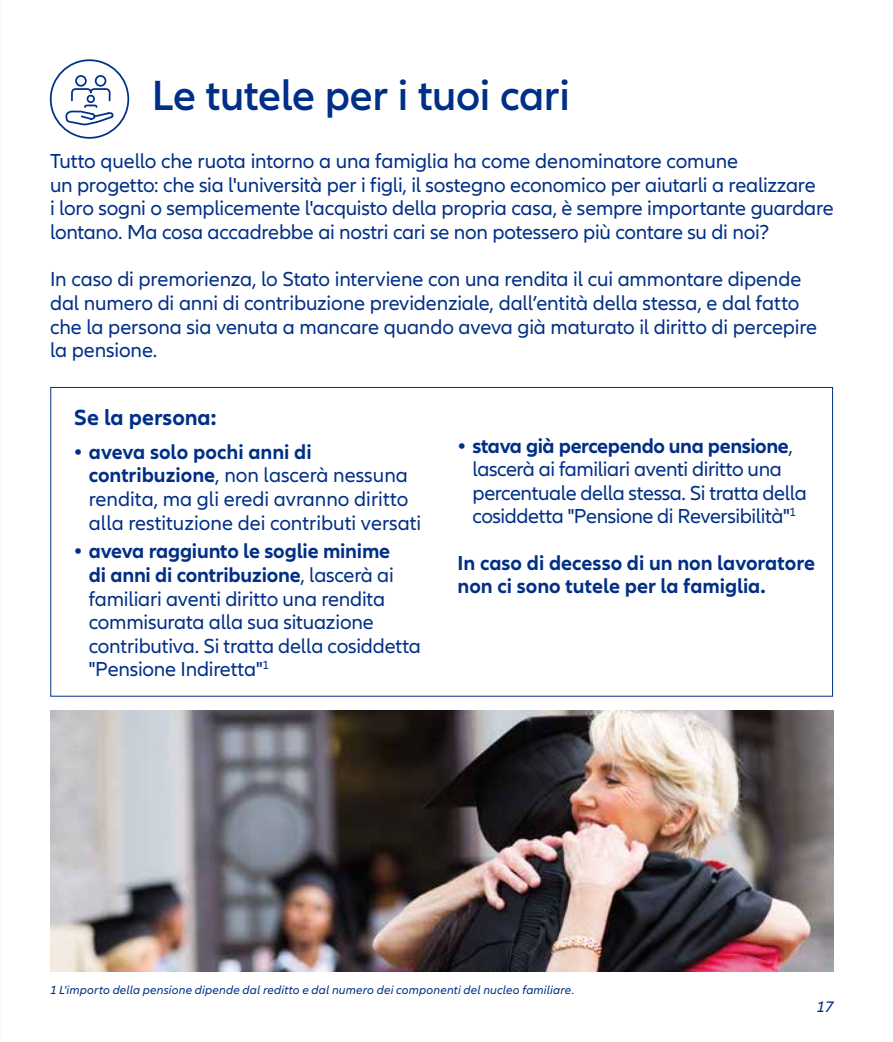
<style>
.page{position:relative;width:893px;height:1042px;background:#fff}
.page>*{position:absolute;margin:0;border:0;box-sizing:border-box;transform-origin:0 0}
.t1{font:600 43.75px "Allianz Neo";letter-spacing:-.01em;color:#002f87}
.t2{font:700 22.75px "Allianz Neo";color:#002f87}
.t3{font:21px/23.6px "Allianz Neo";letter-spacing:-.01em;color:#002f87}
.t4{font:700 21px/23.6px "Allianz Neo";color:#002f87}
.t5{font:italic 15.75px "Allianz Neo";color:#002f87}
.t6{font:italic 12.25px "Allianz Neo";letter-spacing:.015em;color:#002f87}
.s1{font-weight:700}
</style>
<div class="page">
<div style="left:50px;top:59px;width:79px;height:80px;border:2px solid #002f87;border-radius:50%"></div>
<svg style="left:65px;top:75px;width:48px;height:50px"></svg>
<img style="left:50px;top:710px;width:783px;height:262px">
<h1 class="t1" style="left:152px;top:70px;width:419px">Le tutele per i tuoi cari</h1>
<p class="t3" style="left:50px;top:150px;width:785px">Tutto quello che ruota intorno a una famiglia ha come denominatore comune<br>un progetto: che sia l'università per i figli, il sostegno economico per aiutarli a realizzare<br>i loro sogni o semplicemente l'acquisto della propria casa, è sempre importante guardare lontano. Ma cosa accadrebbe ai nostri cari se non potessero più contare su di noi?</p>
<p class="t3" style="left:50px;top:268px;width:769px">In caso di premorienza, lo Stato interviene con una rendita il cui ammontare dipende dal numero di anni di contribuzione previdenziale, dall’entità della stessa, e dal fatto che la persona sia venuta a mancare quando aveva già maturato il diritto di percepire la pensione.</p>
<p class="t2" style="left:74px;top:404px;width:144px">Se la persona:</p>
<p class="t3" style="left:89px;top:440px;width:334px;text-indent:-15px"><span class="s1">• aveva solo pochi anni di contribuzione</span>, non lascerà nessuna rendita, ma gli eredi avranno diritto alla restituzione dei contributi versati</p>
<p class="t3" style="left:89px;top:540px;width:334px;text-indent:-15px"><span class="s1">• aveva raggiunto le soglie minime<br>di anni di contribuzione</span>, lascerà ai familiari aventi diritto una rendita commisurata alla sua situazione contributiva. Si tratta della cosiddetta "Pensione Indiretta"<sup>1</sup></p>
<p class="t3" style="left:472px;top:434px;width:336px;text-indent:-15px"><span class="s1">• stava già percependo una pensione</span>, lascerà ai familiari aventi diritto una percentuale della stessa. Si tratta della cosiddetta "Pensione di Reversibilità"<sup>1</sup></p>
<p class="t4" style="left:458px;top:551px;width:359px">In caso di decesso di un non lavoratore non ci sono tutele per la famiglia.</p>
<p class="t6" style="left:50px;top:983px;width:526px">1 L'importo della pensione dipende dal reditto e dal numero dei componenti del nucleo familiare.</p>
<p class="t5" style="left:817px;top:998px;width:18px">17</p>
</div>
